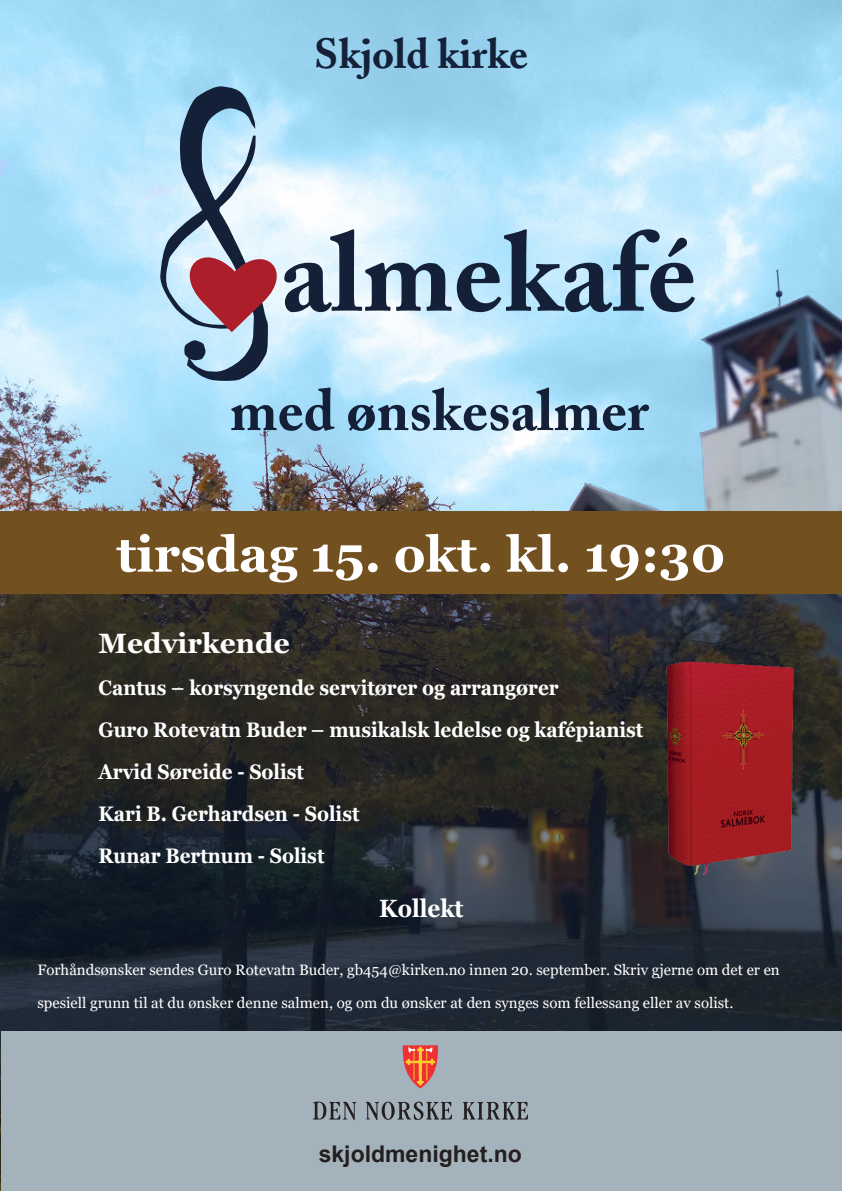
<style>
.page{position:relative;width:842px;height:1191px;background:#fff}
.page>*{position:absolute;margin:0;border:0;box-sizing:border-box;transform-origin:0 0}
.t1{font:110.2px "Adobe Caslon Bold Os F";color:#132038}
.t2{font:57.8px "Adobe Caslon Bold Os F";color:#132038}
.t3{font:700 50px "Georgia";color:#fff}
.t4{font:42px "Adobe Caslon Bold Os F";color:#132038}
.t5{font:700 28px "Georgia";color:#fff}
.t6{font:700 25px "Georgia";color:#fff;scale:.9 1}
.t7{font:700 23px "Arial";color:#231f20}
.t8{font:700 21px/42px "Georgia";color:#fff;scale:.9 1}
.t9{font:15px "Georgia";color:#fff}
</style>
<div class="page">
<img style="left:0;top:0;width:842px;height:1191px">
<svg style="left:0;top:594px;width:842px;height:451px;background:#26292d"></svg>
<div style="left:1px;top:1031px;width:841px;height:160px;background:#a4b2bb"></div>
<svg style="left:403px;top:1045px;width:35px;height:43px"></svg>
<svg style="left:463px;top:1101px;width:65px;height:18px"></svg>
<svg style="left:313px;top:1101px;width:43px;height:19px"></svg>
<svg style="left:366px;top:1101px;width:86px;height:19px"></svg>
<svg style="left:160px;top:85px;width:134px;height:296px;background:#a4afc0"></svg>
<div style="left:0;top:511px;width:842px;height:83px;background:#725020"></div>
<img style="left:623px;top:655px;width:198px;height:224px">
<h3 class="t4" style="left:314px;top:28px;width:216px">Skjold kirke</h3>
<h1 class="t1" style="left:281px;top:206px;width:418px">almekafé</h1>
<h2 class="t2" style="left:230px;top:375px;width:420px">med ønskesalmer</h2>
<h3 class="t3" style="left:116px;top:522px;width:611px">tirsdag 15. okt. kl. 19:30</h3>
<h3 class="t5" style="left:99px;top:625px;width:193px">Medvirkende</h3>
<h3 class="t8" style="left:99px;top:666px;width:607px">Cantus – korsyngende servitører og arrangører<br>Guro Rotevatn Buder – musikalsk ledelse og kafépianist Arvid Søreide - Solist<br>Kari B. Gerhardsen - Solist<br>Runar Bertnum - Solist</h3>
<h3 class="t6" style="left:379px;top:892px;width:95px">Kollekt</h3>
<p class="t9" style="left:37px;top:960px;width:744px">Forhåndsønsker sendes Guro Rotevatn Buder, gb454@kirken.no innen 20. september. Skriv gjerne om det er en</p>
<p class="t9" style="left:37px;top:993px;width:697px">spesiell grunn til at du ønsker denne salmen, og om du ønsker at den synges som fellessang eller av solist.</p>
<h3 class="t7" style="left:319px;top:1138px;width:205px">skjoldmenighet.no</h3>
</div>
